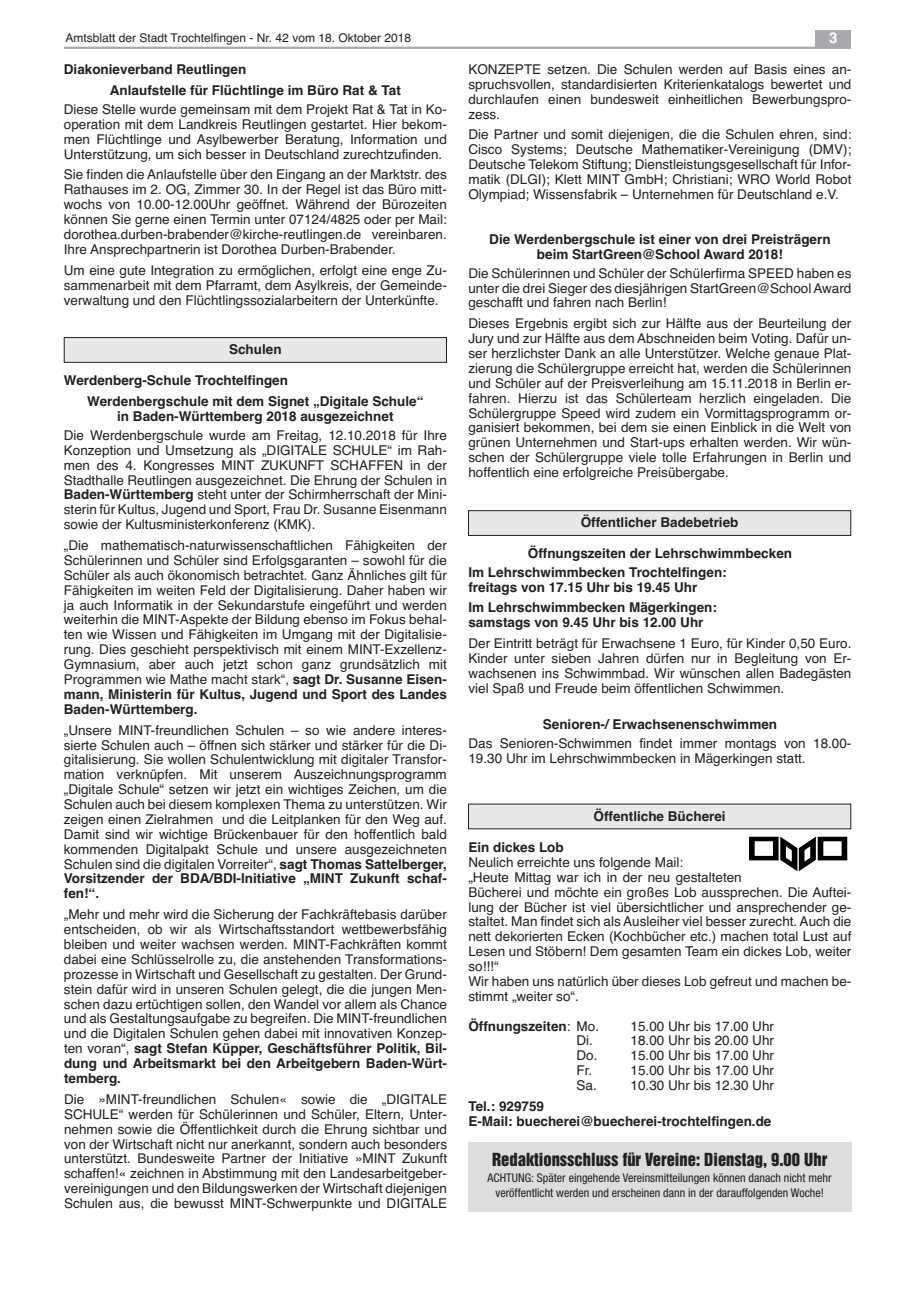
<style>
.page{position:relative;width:915px;height:1297px;background:#fff}
.page>*{position:absolute;margin:0;border:0;box-sizing:border-box;transform-origin:0 0}
.t1{font:16.5px "Helvetica Inserat";color:#231f20}
.t2{font:700 15px "Helvetica";color:#fff}
.t3{font:13.5px/14.9px "Helvetica";color:#231f20;text-align:justify}
.t4{font:700 13.5px/20.9px "Helvetica";color:#231f20}
.t5{font:condensed 12px/14.4px "Helvetica Neue";color:#231f20;text-align:center}
.t6{font:12px "Helvetica";color:#231f20}
.s1{font-weight:700}
.s2{font-weight:400}
</style>
<div class="page">
<hr style="left:64px;top:47px;width:786px;height:2px;background:#a8a9ad">
<div style="left:815px;top:30px;width:35px;height:17px;background:#a8a9ad"></div>
<div style="left:64px;top:338px;width:382px;height:24px;background:#e7e8e9"></div>
<div style="left:64px;top:337px;width:382px;height:26px;border:1px solid #231f20"></div>
<div style="left:468px;top:511px;width:382px;height:24px;background:#e7e8e9"></div>
<div style="left:468px;top:510px;width:382px;height:26px;border:1px solid #231f20"></div>
<div style="left:749px;top:837px;width:29px;height:24px;border:5px solid #000"></div>
<div style="left:817px;top:837px;width:29px;height:24px;border:5px solid #000"></div>
<svg style="left:777px;top:837px;width:43px;height:35px"></svg>
<div style="left:468px;top:804px;width:382px;height:25px;background:#e7e8e9"></div>
<div style="left:468px;top:1142px;width:382px;height:70px;background:#dcdddf"></div>
<p class="t6" style="left:65px;top:31px;width:347px">Amtsblatt der Stadt Trochtelfingen - Nr. 42 vom 18. Oktober 2018</p>
<p class="t2" style="left:829px;top:29px;width:10px">3</p>
<p class="t4" style="left:110px;top:59px;width:292px;text-indent:-46px">Diakonieverband Reutlingen<br>Anlaufstelle für Flüchtlinge im Büro Rat &amp; Tat</p>
<p class="t3" style="left:64px;top:102px;width:384px">Diese Stelle wurde gemeinsam mit dem Projekt Rat &amp; Tat in Ko&shy;operation mit dem Landkreis Reutlingen gestartet. Hier bekom&shy;men Flüchtlinge und Asylbewerber Beratung, Information und Unterstützung, um sich besser in Deutschland zurechtzufinden.</p>
<p class="t3" style="left:64px;top:167px;width:384px">Sie finden die Anlaufstelle über den Eingang an der Marktstr. des Rathauses im 2. OG, Zimmer 30. In der Regel ist das Büro mitt&shy;wochs von 10.00-12.00Uhr geöffnet. Während der Bürozeiten können Sie gerne einen Termin unter 07124/4825 oder per Mail: dorothea.durben-brabender@kirche-reutlingen.de vereinbaren.<br>Ihre Ansprechpartnerin ist Dorothea Durben-Brabender.</p>
<p class="t3" style="left:64px;top:263px;width:384px">Um eine gute Integration zu ermöglichen, erfolgt eine enge Zu&shy;sammenarbeit mit dem Pfarramt, dem Asylkreis, der Gemeinde&shy;verwaltung und den Flüchtlingssozialarbeitern der Unterkünfte.</p>
<p class="t4" style="left:229px;top:339px;width:54px">Schulen</p>
<p class="t4" style="left:87px;top:370px;width:337px;text-indent:-23px">Werdenberg-Schule Trochtelfingen<br>Werdenbergschule mit dem Signet „Digitale Schule“</p>
<p class="t4" style="left:117px;top:406px;width:278px">in Baden-Württemberg 2018 ausgezeichnet</p>
<p class="t3" style="left:64px;top:428px;width:384px">Die Werdenbergschule wurde am Freitag, 12.10.2018 für Ihre Konzeption und Umsetzung als „DIGITALE SCHULE“ im Rah&shy;men des 4. Kongresses MINT ZUKUNFT SCHAFFEN in der Stadthalle Reutlingen ausgezeichnet. Die Ehrung der Schulen in <span class="s1">Baden-Württemberg</span> steht unter der Schirmherrschaft der Mini&shy;sterin für Kultus, Jugend und Sport, Frau Dr. Susanne Eisenmann sowie der Kultusministerkonferenz (KMK).</p>
<p class="t3" style="left:64px;top:538px;width:384px">„Die mathematisch-naturwissenschaftlichen Fähigkeiten der Schülerinnen und Schüler sind Erfolgsgaranten – sowohl für die Schüler als auch ökonomisch betrachtet. Ganz Ähnliches gilt für Fähigkeiten im weiten Feld der Digitalisierung. Daher haben wir ja auch Informatik in der Sekundarstufe eingeführt und werden weiterhin die MINT-Aspekte der Bildung ebenso im Fokus behal&shy;ten wie Wissen und Fähigkeiten im Umgang mit der Digitalisie&shy;rung. Dies geschieht perspektivisch mit einem MINT-Exzellenz-Gymnasium, aber auch jetzt schon ganz grundsätzlich mit Programmen wie Mathe macht stark“, <span class="s1">sagt Dr. Susanne Eisen&shy;mann, Ministerin für Kultus, Jugend und Sport des Landes Baden-Württemberg.</span></p>
<p class="t3" style="left:64px;top:722px;width:384px">„Unsere MINT-freundlichen Schulen – so wie andere interes&shy;sierte Schulen auch – öffnen sich stärker und stärker für die Di&shy;gitalisierung. Sie wollen Schulentwicklung mit digitaler Transfor&shy;mation verknüpfen. Mit unserem Auszeichnungsprogramm „Digitale Schule“ setzen wir jetzt ein wichtiges Zeichen, um die Schulen auch bei diesem komplexen Thema zu unterstützen. Wir zeigen einen Zielrahmen und die Leitplanken für den Weg auf.<br>Damit sind wir wichtige Brückenbauer für den hoffentlich bald kommenden Digitalpakt Schule und unsere ausgezeichneten Schulen sind die digitalen Vorreiter“, <span class="s1">sagt Thomas Sattelberger, Vorsitzender der BDA/BDI-Initiative „MINT Zukunft schaf&shy;fen!“.</span></p>
<p class="t3" style="left:64px;top:907px;width:384px">„Mehr und mehr wird die Sicherung der Fachkräftebasis darüber entscheiden, ob wir als Wirtschaftsstandort wettbewerbsfähig bleiben und weiter wachsen werden. MINT-Fachkräften kommt dabei eine Schlüsselrolle zu, die anstehenden Transformations&shy;prozesse in Wirtschaft und Gesellschaft zu gestalten. Der Grund&shy;stein dafür wird in unseren Schulen gelegt, die die jungen Men&shy;schen dazu ertüchtigen sollen, den Wandel vor allem als Chance und als Gestaltungsaufgabe zu begreifen. Die MINT-freundlichen und die Digitalen Schulen gehen dabei mit innovativen Konzep&shy;ten voran“, <span class="s1">sagt Stefan Küpper, Geschäftsführer Politik, Bil&shy;dung und Arbeitsmarkt bei den Arbeitgebern Baden-Würt&shy;temberg.</span></p>
<p class="t3" style="left:64px;top:1092px;width:384px">Die »MINT-freundlichen Schulen« sowie die „DIGITALE SCHULE“ werden für Schülerinnen und Schüler, Eltern, Unter&shy;nehmen sowie die Öffentlichkeit durch die Ehrung sichtbar und von der Wirtschaft nicht nur anerkannt, sondern auch besonders unterstützt. Bundesweite Partner der Initiative »MINT Zukunft schaffen!« zeichnen in Abstimmung mit den Landesarbeitgeber&shy;vereinigungen und den Bildungswerken der Wirtschaft diejenigen Schulen aus, die bewusst MINT-Schwerpunkte und DIGITALE</p>
<p class="t3" style="left:468px;top:62px;width:384px">KONZEPTE setzen. Die Schulen werden auf Basis eines an&shy;spruchsvollen, standardisierten Kriterienkatalogs bewertet und durchlaufen einen bundesweit einheitlichen Bewerbungspro&shy;zess.</p>
<p class="t3" style="left:468px;top:127px;width:384px">Die Partner und somit diejenigen, die die Schulen ehren, sind:<br>Cisco Systems; Deutsche Mathematiker-Vereinigung (DMV); Deutsche Telekom Stiftung; Dienstleistungsgesellschaft für Infor&shy;matik (DLGI); Klett MINT GmbH; Christiani; WRO World Robot Olympiad; Wissensfabrik – Unternehmen für Deutschland e.V.</p>
<p class="t4" style="left:489px;top:232px;width:343px;line-height:14.9px;text-align:center">Die Werdenbergschule ist einer von drei Preisträgern beim StartGreen@School Award 2018!</p>
<p class="t3" style="left:468px;top:266px;width:384px">Die Schülerinnen und Schüler der Schülerfirma SPEED haben es unter die drei Sieger des diesjährigen StartGreen@SchoolAward geschafft und fahren nach Berlin!</p>
<p class="t3" style="left:468px;top:316px;width:384px">Dieses Ergebnis ergibt sich zur Hälfte aus der Beurteilung der Jury und zur Hälfte aus dem Abschneiden beim Voting. Dafür un&shy;ser herzlichster Dank an alle Unterstützer. Welche genaue Plat&shy;zierung die Schülergruppe erreicht hat, werden die Schülerinnen und Schüler auf der Preisverleihung am 15.11.2018 in Berlin er&shy;fahren. Hierzu ist das Schülerteam herzlich eingeladen. Die Schülergruppe Speed wird zudem ein Vormittagsprogramm or&shy;ganisiert bekommen, bei dem sie einen Einblick in die Welt von grünen Unternehmen und Start-ups erhalten werden. Wir wün&shy;schen der Schülergruppe viele tolle Erfahrungen in Berlin und hoffentlich eine erfolgreiche Preisübergabe.</p>
<p class="t4" style="left:580px;top:512px;width:159px">Öffentlicher Badebetrieb</p>
<p class="t4" style="left:468px;top:543px;width:325px;line-height:19.2px;text-indent:59px">Öffnungszeiten der Lehrschwimmbecken<br>Im Lehrschwimmbecken Trochtelfingen:</p>
<p class="t4" style="left:468px;top:576px;width:250px">freitags von 17.15 Uhr bis 19.45 Uhr<br>Im Lehrschwimmbecken Mägerkingen:</p>
<p class="t4" style="left:468px;top:612px;width:236px">samstags von 9.45 Uhr bis 12.00 Uhr</p>
<p class="t3" style="left:468px;top:636px;width:384px">Der Eintritt beträgt für Erwachsene 1 Euro, für Kinder 0,50 Euro.<br>Kinder unter sieben Jahren dürfen nur in Begleitung von Er&shy;wachsenen ins Schwimmbad. Wir wünschen allen Badegästen viel Spaß und Freude beim öffentlichen Schwimmen.</p>
<p class="t4" style="left:542px;top:713px;width:236px">Senioren-/ Erwachsenenschwimmen</p>
<p class="t3" style="left:468px;top:736px;width:384px">Das Senioren-Schwimmen findet immer montags von 18.00-<br>19.30 Uhr im Lehrschwimmbecken in Mägerkingen statt.</p>
<p class="t4" style="left:593px;top:806px;width:134px">Öffentliche Bücherei</p>
<p class="t4" style="left:468px;top:837px;width:97px">Ein dickes Lob</p>
<p class="t3" style="left:468px;top:855px;width:384px;text-align:left">Neulich erreichte uns folgende Mail:<br>„Heute Mittag war ich in der neu gestalteten<br>Bücherei und möchte ein großes Lob aussprechen. Die Auftei&shy;lung der Bücher ist viel übersichtlicher und ansprechender ge&shy;staltet. Man findet sich als Ausleiher viel besser zurecht. Auch die nett dekorierten Ecken (Kochbücher etc.) machen total Lust auf Lesen und Stöbern! Dem gesamten Team ein dickes Lob, weiter so!!!“<br>Wir haben uns natürlich über dieses Lob gefreut und machen be&shy;stimmt „weiter so“.</p>
<p class="t4" style="left:468px;top:1015px;width:132px">Öffnungszeiten<span class="s2">: Mo.</span></p>
<p class="t3" style="left:630px;top:1018px;width:145px">15.00 Uhr bis 17.00 Uhr</p>
<p class="t3" style="left:576px;top:1033px;width:18px">Di.</p>
<p class="t3" style="left:630px;top:1033px;width:145px">18.00 Uhr bis 20.00 Uhr</p>
<p class="t3" style="left:576px;top:1048px;width:23px">Do.</p>
<p class="t3" style="left:630px;top:1048px;width:145px">15.00 Uhr bis 17.00 Uhr</p>
<p class="t3" style="left:576px;top:1063px;width:17px">Fr.</p>
<p class="t3" style="left:630px;top:1063px;width:145px">15.00 Uhr bis 17.00 Uhr</p>
<p class="t3" style="left:576px;top:1078px;width:22px">Sa.</p>
<p class="t3" style="left:630px;top:1078px;width:145px">10.30 Uhr bis 12.30 Uhr</p>
<p class="t4" style="left:468px;top:1099px;width:304px;line-height:14.9px">Tel.: 929759<br>E-Mail: buecherei@buecherei-trochtelfingen.de</p>
<p class="t1" style="left:492px;top:1153px;width:336px">Redaktionsschluss für Vereine: Dienstag, 9.00 Uhr</p>
<p class="t5" style="left:487px;top:1172px;width:345px">ACHTUNG: Später eingehende Vereinsmitteilungen können danach nicht mehr veröffentlicht werden und erscheinen dann in der darauffolgenden Woche!</p>
</div>
